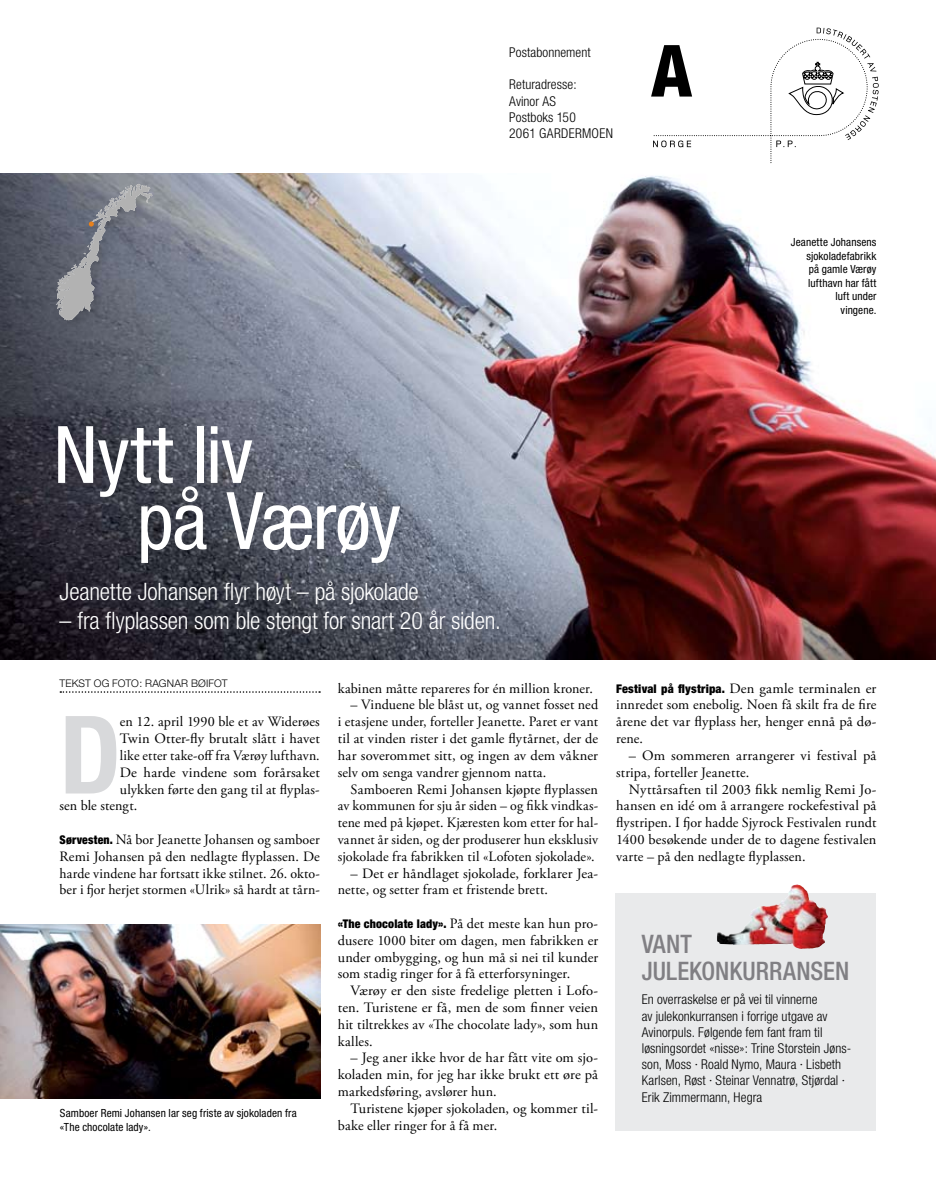
<style>
.page{position:relative;width:936px;height:1191px;background:#fff}
.page>*{position:absolute;margin:0;border:0;box-sizing:border-box;transform-origin:0 0}
.t1{font:700 condensed 108.3px "Helvetica Neue";color:#d8d9db}
.t2{font:condensed 79.35px "Helvetica Neue";letter-spacing:-.02em;color:#fff}
.t3{font:800 condensed 72px "Helvetica Neue";color:#000}
.t4{font:500 condensed 25.5px/27px "Helvetica Neue";color:#807f83}
.t5{font:300 condensed 24px "Helvetica Neue";letter-spacing:-.01em;color:#fff}
.t6{font:14.25px/16.8px "Adobe Garamond Pro";letter-spacing:.01em;color:#000;text-align:justify}
.t7{font:300 condensed 13.5px/16.2px "Helvetica Neue";letter-spacing:.005em;color:#000}
.t8{font:900 condensed 12px "Helvetica Neue";color:#000}
.t9{font:condensed 11.25px/13.5px "Helvetica Neue";letter-spacing:.01em;color:#000}
.t10{font:300 10.5px "Helvetica Neue";letter-spacing:.01em;color:#000}
.s1{font-family:"Helvetica Neue";font-weight:900;font-stretch:condensed;font-size:12px}
.s2{font-family:"Adobe Garamond Pro";font-weight:400;font-stretch:normal;font-size:14.25px}
</style>
<div class="page">
<img style="left:0;top:173px;width:935px;height:487px">
<svg style="left:653px;top:28px;width:225px;height:135px"></svg>
<div style="left:615px;top:893px;width:261px;height:237px;background:#e9eaeb"></div>
<svg style="left:60px;top:691px;width:260px;height:2px"></svg>
<img style="left:0;top:924px;width:320px;height:175px">
<div style="left:35px;top:174px;width:113px;height:153px;background:#000;opacity:.15"></div>
<svg style="left:41px;top:179px;width:112px;height:144px;background:#737682"></svg>
<img style="left:739px;top:884px;width:58px;height:49px">
<p class="t7" style="left:509px;top:44px;width:83px">Postabonnement</p>
<p class="t7" style="left:509px;top:76px;width:105px">Returadresse:<br>Avinor AS<br>Postboks 150<br>2061 GARDERMOEN</p>
<h3 class="t3" style="left:651px;top:26px;width:43px">A</h3>
<h2 class="t2" style="left:54px;top:409px;width:201px">Nytt liv</h2>
<h2 class="t2" style="left:137px;top:475px;width:265px">på Værøy</h2>
<h3 class="t5" style="left:60px;top:578px;width:360px">Jeanette Johansen flyr høyt – på sjokolade</h3>
<h3 class="t5" style="left:60px;top:606px;width:442px">– fra flyplassen som ble stengt for snart 20 år siden.</h3>
<p class="t9" style="left:790px;top:235px;width:87px;text-align:right">Jeanette Johansens sjokoladefabrikk<br>på gamle Værøy lufthavn har fått<br>luft under<br>vingene.</p>
<p class="t10" style="left:60px;top:677px;width:170px">TEKST OG FOTO: RAGNAR BØIFOT</p>
<h1 class="t1" style="left:60px;top:689px;width:63px">D</h1>
<p class="t6" style="left:120px;top:714px;width:201px">en 12. april 1990 ble et av Widerøes</p>
<p class="t6" style="left:120px;top:730px;width:201px">Twin Otter-fly brutalt slått i havet</p>
<p class="t6" style="left:120px;top:747px;width:201px">like etter take-off fra Værøy lufthavn.</p>
<p class="t6" style="left:120px;top:764px;width:201px">De harde vindene som forårsaket</p>
<p class="t6" style="left:120px;top:781px;width:201px">ulykken førte den gang til at flyplas-</p>
<p class="t6" style="left:60px;top:798px;width:79px">sen ble stengt.</p>
<p class="t6" style="left:60px;top:831px;width:262px"><span class="s1">Sørvesten.</span> Nå bor Jeanette Johansen og samboer Remi Johansen på den nedlagte flyplassen. De harde vindene har fortsatt ikke stilnet. 26. okto&shy;ber i fjor herjet stormen «Ulrik» så hardt at tårn-</p>
<p class="t9" style="left:60px;top:1106px;width:238px">Samboer Remi Johansen lar seg friste av sjokoladen fra «The chocolate lady».</p>
<p class="t6" style="left:338px;top:680px;width:257px">kabinen måtte repareres for én million kroner.</p>
<p class="t6" style="left:338px;top:697px;width:262px;text-indent:13px">– Vinduene ble blåst ut, og vannet fosset ned i etasjene under, forteller Jeanette. Paret er vant til at vinden rister i det gamle flytårnet, der de har soverommet sitt, og ingen av dem våkner selv om senga vandrer gjennom natta.</p>
<p class="t6" style="left:338px;top:781px;width:262px;text-indent:13px">Samboeren Remi Johansen kjøpte flyplassen av kommunen for sju år siden – og fikk vindkas&shy;tene med på kjøpet. Kjæresten kom etter for hal&shy;vannet år siden, og der produserer hun eksklusiv sjokolade fra fabrikken til «Lofoten sjokolade».</p>
<p class="t6" style="left:338px;top:865px;width:262px;text-indent:13px">– Det er håndlaget sjokolade, forklarer Jea&shy;nette, og setter fram et fristende brett.</p>
<p class="t6" style="left:338px;top:915px;width:262px"><span class="s1">«The chocolate lady».</span> På det meste kan hun pro&shy;dusere 1000 biter om dagen, men fabrikken er under ombygging, og hun må si nei til kunder som stadig ringer for å få etterforsyninger.</p>
<p class="t6" style="left:338px;top:982px;width:262px;text-indent:13px">Værøy er den siste fredelige pletten i Lofo&shy;ten. Turistene er få, men de som finner veien hit tiltrekkes av «The chocolate lady», som hun kalles.</p>
<p class="t6" style="left:338px;top:1050px;width:262px;text-indent:13px">– Jeg aner ikke hvor de har fått vite om sjo&shy;koladen min, for jeg har ikke brukt ett øre på markedsføring, avslører hun.</p>
<p class="t6" style="left:338px;top:1100px;width:262px;text-indent:13px">Turistene kjøper sjokoladen, og kommer til&shy;bake eller ringer for å få mer.</p>
<p class="t8" style="left:616px;top:681px;width:262px">Festival på flystripa. <span class="s2">Den gamle terminalen er</span></p>
<p class="t6" style="left:616px;top:697px;width:262px">innredet som enebolig. Noen få skilt fra de fire årene det var flyplass her, henger ennå på dø&shy;rene.</p>
<p class="t6" style="left:616px;top:747px;width:262px;text-indent:13px">– Om sommeren arrangerer vi festival på stripa, forteller Jeanette.</p>
<p class="t6" style="left:616px;top:781px;width:262px;text-indent:13px">Nyttårsaften til 2003 fikk nemlig Remi Jo&shy;hansen en idé om å arrangere rockefestival på flystripen. I fjor hadde Sjyrock Festivalen rundt 1400 besøkende under de to dagene festivalen varte – på den nedlagte flyplassen.</p>
<h3 class="t4" style="left:641px;top:929px;width:209px">VANT<br>JULEKONKURRANSEN</h3>
<p class="t7" style="left:641px;top:991px;width:211px">En overraskelse er på vei til vinnerne<br>av julekonkurransen i forrige utgave av Avinorpuls. Følgende fem fant fram til løsningsordet «nisse»: Trine Storstein Jøns&shy;son, Moss · Roald Nymo, Maura · Lisbeth Karlsen, Røst · Steinar Vennatrø, Stjørdal · Erik Zimmermann, Hegra</p>
</div>
